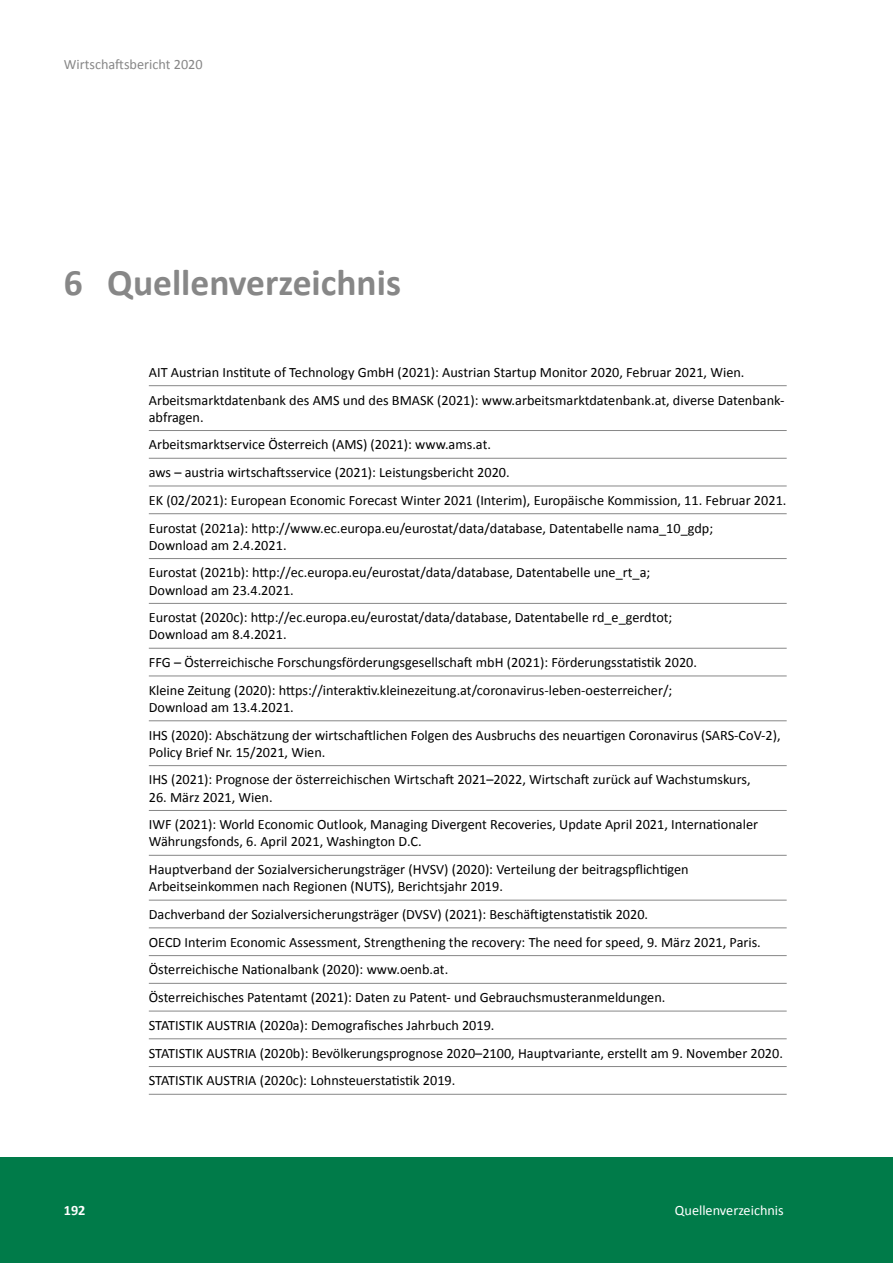
<style>
.page{position:relative;width:893px;height:1263px;background:#fff}
.page>*{position:absolute;margin:0;border:0;box-sizing:border-box;transform-origin:0 0}
.t1{font:700 37.5px "Calibri";color:#878787}
.t2{font:14.25px/27.8px "Calibri";color:#000}
.t3{font:14.25px "Calibri";color:#878787}
.t4{font:14.25px "Calibri";color:#fff}
.t5{font:700 14.25px "Calibri";color:#fff}
</style>
<div class="page">
<div style="left:0;top:1157px;width:893px;height:106px;background:#007b49"></div>
<hr style="left:149px;top:385px;width:638px;height:1px;background:#878787">
<hr style="left:149px;top:430px;width:638px;height:1px;background:#878787">
<hr style="left:149px;top:458px;width:638px;height:1px;background:#878787">
<hr style="left:149px;top:486px;width:638px;height:1px;background:#878787">
<hr style="left:149px;top:513px;width:638px;height:1px;background:#878787">
<hr style="left:149px;top:558px;width:638px;height:1px;background:#878787">
<hr style="left:149px;top:603px;width:638px;height:1px;background:#878787">
<hr style="left:149px;top:648px;width:638px;height:1px;background:#878787">
<hr style="left:149px;top:676px;width:638px;height:1px;background:#878787">
<hr style="left:149px;top:720px;width:638px;height:1px;background:#878787">
<hr style="left:149px;top:765px;width:638px;height:1px;background:#878787">
<hr style="left:149px;top:810px;width:638px;height:1px;background:#878787">
<hr style="left:149px;top:855px;width:638px;height:1px;background:#878787">
<hr style="left:149px;top:900px;width:638px;height:1px;background:#878787">
<hr style="left:149px;top:927px;width:638px;height:1px;background:#878787">
<hr style="left:149px;top:955px;width:638px;height:1px;background:#878787">
<hr style="left:149px;top:983px;width:638px;height:1px;background:#878787">
<hr style="left:149px;top:1011px;width:638px;height:1px;background:#878787">
<hr style="left:149px;top:1038px;width:638px;height:1px;background:#878787">
<hr style="left:149px;top:1066px;width:638px;height:1px;background:#878787">
<hr style="left:149px;top:1094px;width:638px;height:1px;background:#878787">
<p class="t3" style="left:64px;top:55px;width:140px">Wirtschaftsbericht 2020</p>
<h1 class="t1" style="left:64px;top:258px;width:339px">6 Quellenverzeichnis</h1>
<p class="t2" style="left:149px;top:358px;width:637px">AIT Austrian Institute of Technology GmbH (2021): Austrian Startup Monitor 2020, Februar 2021, Wien.<br>Arbeitsmarktdatenbank des AMS und des BMASK (2021): www.arbeitsmarktdatenbank.at, diverse Datenbank-</p>
<p class="t2" style="left:149px;top:403px;width:639px">abfragen.<br>Arbeitsmarktservice Österreich (AMS) (2021): www.ams.at.<br>aws – austria wirtschaftsservice (2021): Leistungsbericht 2020.<br>EK (02/2021): European Economic Forecast Winter 2021 (Interim), Europäische Kommission, 11. Februar 2021.<br>Eurostat (2021a): http://www.ec.europa.eu/eurostat/data/database, Datentabelle nama_10_gdp;</p>
<p class="t2" style="left:149px;top:531px;width:503px">Download am 2.4.2021.<br>Eurostat (2021b): http://ec.europa.eu/eurostat/data/database, Datentabelle une_rt_a;</p>
<p class="t2" style="left:149px;top:576px;width:525px">Download am 23.4.2021.<br>Eurostat (2020c): http://ec.europa.eu/eurostat/data/database, Datentabelle rd_e_gerdtot;</p>
<p class="t2" style="left:149px;top:621px;width:550px">Download am 8.4.2021.<br>FFG – Österreichische Forschungsförderungsgesellschaft mbH (2021): Förderungsstatistik 2020.<br>Kleine Zeitung (2020): https://interaktiv.kleinezeitung.at/coronavirus-leben-oesterreicher/;</p>
<p class="t2" style="left:149px;top:693px;width:633px">Download am 13.4.2021.<br>IHS (2020): Abschätzung der wirtschaftlichen Folgen des Ausbruchs des neuartigen Coronavirus (SARS-CoV-2),</p>
<p class="t2" style="left:149px;top:738px;width:603px">Policy Brief Nr. 15/2021, Wien.<br>IHS (2021): Prognose der österreichischen Wirtschaft 2021–2022, Wirtschaft zurück auf Wachstumskurs,</p>
<p class="t2" style="left:149px;top:783px;width:611px">26. März 2021, Wien.<br>IWF (2021): World Economic Outlook, Managing Divergent Recoveries, Update April 2021, Internationaler</p>
<p class="t2" style="left:149px;top:828px;width:541px">Währungsfonds, 6. April 2021, Washington D.C.<br>Hauptverband der Sozialversicherungsträger (HVSV) (2020): Verteilung der beitragspflichtigen</p>
<p class="t2" style="left:149px;top:873px;width:636px">Arbeitseinkommen nach Regionen (NUTS), Berichtsjahr 2019.<br>Dachverband der Sozialversicherungsträger (DVSV) (2021): Beschäftigtenstatistik 2020.<br>OECD Interim Economic Assessment, Strengthening the recovery: The need for speed, 9. März 2021, Paris.<br>Österreichische Nationalbank (2020): www.oenb.at.<br>Österreichisches Patentamt (2021): Daten zu Patent- und Gebrauchsmusteranmeldungen.<br>STATISTIK AUSTRIA (2020a): Demografisches Jahrbuch 2019.<br>STATISTIK AUSTRIA (2020b): Bevölkerungsprognose 2020–2100, Hauptvariante, erstellt am 9. November 2020.<br>STATISTIK AUSTRIA (2020c): Lohnsteuerstatistik 2019.</p>
<p class="t5" style="left:64px;top:1201px;width:23px">192</p>
<p class="t4" style="left:675px;top:1201px;width:110px">Quellenverzeichnis</p>
</div>
